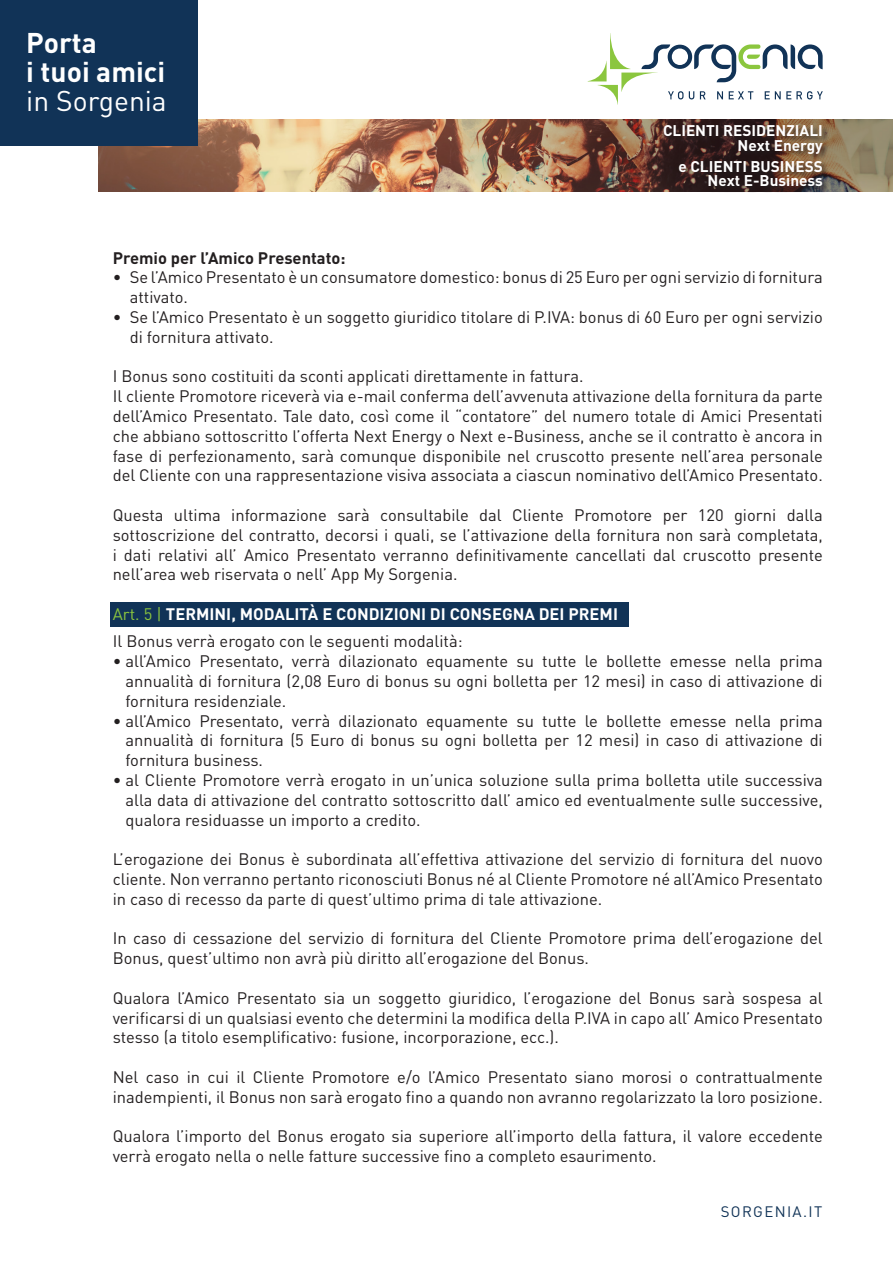
<style>
.page{position:relative;width:893px;height:1263px;background:#fff}
.page>*{position:absolute;margin:0;border:0;box-sizing:border-box;transform-origin:0 0}
.t1{font:700 28.2px "DIN";color:#fff}
.t2{font:28.2px "DIN";color:#fff}
.t3{font:16.5px/19.8px "DIN";color:#231f20;text-align:justify}
.t4{font:700 16.5px "DIN";color:#fff}
.t5{font:700 16.5px "DIN";color:#231f20}
.t6{font:700 15.3px "DIN";color:#fff}
.t7{font:15px "DIN";letter-spacing:.09em;color:#113357}
.s1{font-weight:400;color:#8bc63e}
</style>
<div class="page">
<img style="left:99px;top:119px;width:137px;height:72px">
<img style="left:236px;top:119px;width:657px;height:72px">
<svg style="left:588px;top:33px;width:235px;height:72px"></svg>
<div style="left:0;top:0;width:198px;height:145px;background:#113357"></div>
<div style="left:111px;top:602px;width:518px;height:24px;background:#113357"></div>
<div style="left:678px;top:161px;width:151px;height:32px;background:#231f20;opacity:.75"></div>
<div style="left:663px;top:125px;width:166px;height:36px;background:#231f20;opacity:.75"></div>
<p class="t1" style="left:26px;top:24px;width:72px">Porta</p>
<p class="t1" style="left:26px;top:53px;width:140px">i tuoi amici</p>
<p class="t2" style="left:26px;top:83px;width:142px">in Sorgenia</p>
<p class="t6" style="left:663px;top:121px;width:161px">CLIENTI RESIDENZIALI</p>
<p class="t6" style="left:737px;top:135px;width:87px">Next Energy</p>
<p class="t6" style="left:678px;top:156px;width:146px">e CLIENTI BUSINESS</p>
<p class="t6" style="left:708px;top:171px;width:117px">Next E-Business</p>
<p class="t5" style="left:113px;top:247px;width:234px">Premio per l’Amico Presentato:</p>
<p class="t3" style="left:130px;top:267px;width:695px;text-indent:-17px">• Se l’Amico Presentato è un consumatore domestico: bonus di 25 Euro per ogni servizio di fornitura attivato.</p>
<p class="t3" style="left:130px;top:307px;width:695px;text-indent:-17px">• Se l’Amico Presentato è un soggetto giuridico titolare di P.IVA: bonus di 60 Euro per ogni servizio di fornitura attivato.</p>
<p class="t3" style="left:113px;top:366px;width:472px">I Bonus sono costituiti da sconti applicati direttamente in fattura.</p>
<p class="t3" style="left:113px;top:386px;width:712px">Il cliente Promotore riceverà via e-mail conferma dell’avvenuta attivazione della fornitura da parte dell’Amico Presentato. Tale dato, così come il “contatore” del numero totale di Amici Presentati che abbiano sottoscritto l’offerta Next Energy o Next e-Business, anche se il contratto è ancora in fase di perfezionamento, sarà comunque disponibile nel cruscotto presente nell’area personale del Cliente con una rappresentazione visiva associata a ciascun nominativo dell’Amico Presentato.</p>
<p class="t3" style="left:113px;top:505px;width:712px">Questa ultima informazione sarà consultabile dal Cliente Promotore per 120 giorni dalla sottoscrizione del contratto, decorsi i quali, se l’attivazione della fornitura non sarà completata, i dati relativi all’ Amico Presentato verranno definitivamente cancellati dal cruscotto presente nell’area web riservata o nell’ App My Sorgenia.</p>
<p class="t4" style="left:113px;top:603px;width:507px"><span class="s1">Art. 5 |</span> TERMINI, MODALITÀ E CONDIZIONI DI CONSEGNA DEI PREMI</p>
<p class="t3" style="left:113px;top:631px;width:351px">Il Bonus verrà erogato con le seguenti modalità:</p>
<p class="t3" style="left:125px;top:651px;width:699px;text-indent:-13px">• all’Amico Presentato, verrà dilazionato equamente su tutte le bollette emesse nella prima annualità di fornitura (2,08 Euro di bonus su ogni bolletta per 12 mesi) in caso di attivazione di fornitura residenziale.</p>
<p class="t3" style="left:125px;top:710px;width:699px;text-indent:-13px">• all’Amico Presentato, verrà dilazionato equamente su tutte le bollette emesse nella prima annualità di fornitura (5 Euro di bonus su ogni bolletta per 12 mesi) in caso di attivazione di fornitura business.</p>
<p class="t3" style="left:125px;top:770px;width:699px;text-indent:-13px">• al Cliente Promotore verrà erogato in un’unica soluzione sulla prima bolletta utile successiva alla data di attivazione del contratto sottoscritto dall’ amico ed eventualmente sulle successive, qualora residuasse un importo a credito.</p>
<p class="t3" style="left:113px;top:849px;width:712px">L’erogazione dei Bonus è subordinata all’effettiva attivazione del servizio di fornitura del nuovo cliente. Non verranno pertanto riconosciuti Bonus né al Cliente Promotore né all’Amico Presentato in caso di recesso da parte di quest’ultimo prima di tale attivazione.</p>
<p class="t3" style="left:113px;top:928px;width:712px">In caso di cessazione del servizio di fornitura del Cliente Promotore prima dell’erogazione del<br>Bonus, quest’ultimo non avrà più diritto all’erogazione del Bonus.</p>
<p class="t3" style="left:113px;top:987px;width:712px">Qualora l’Amico Presentato sia un soggetto giuridico, l’erogazione del Bonus sarà sospesa al verificarsi di un qualsiasi evento che determini la modifica della P.IVA in capo all’ Amico Presentato stesso (a titolo esemplificativo: fusione, incorporazione, ecc.).</p>
<p class="t3" style="left:113px;top:1067px;width:712px">Nel caso in cui il Cliente Promotore e/o l’Amico Presentato siano morosi o contrattualmente inadempienti, il Bonus non sarà erogato fino a quando non avranno regolarizzato la loro posizione.</p>
<p class="t3" style="left:113px;top:1126px;width:712px">Qualora l’importo del Bonus erogato sia superiore all’importo della fattura, il valore eccedente verrà erogato nella o nelle fatture successive fino a completo esaurimento.</p>
<p class="t7" style="left:721px;top:1202px;width:103px">SORGENIA.IT</p>
</div>
